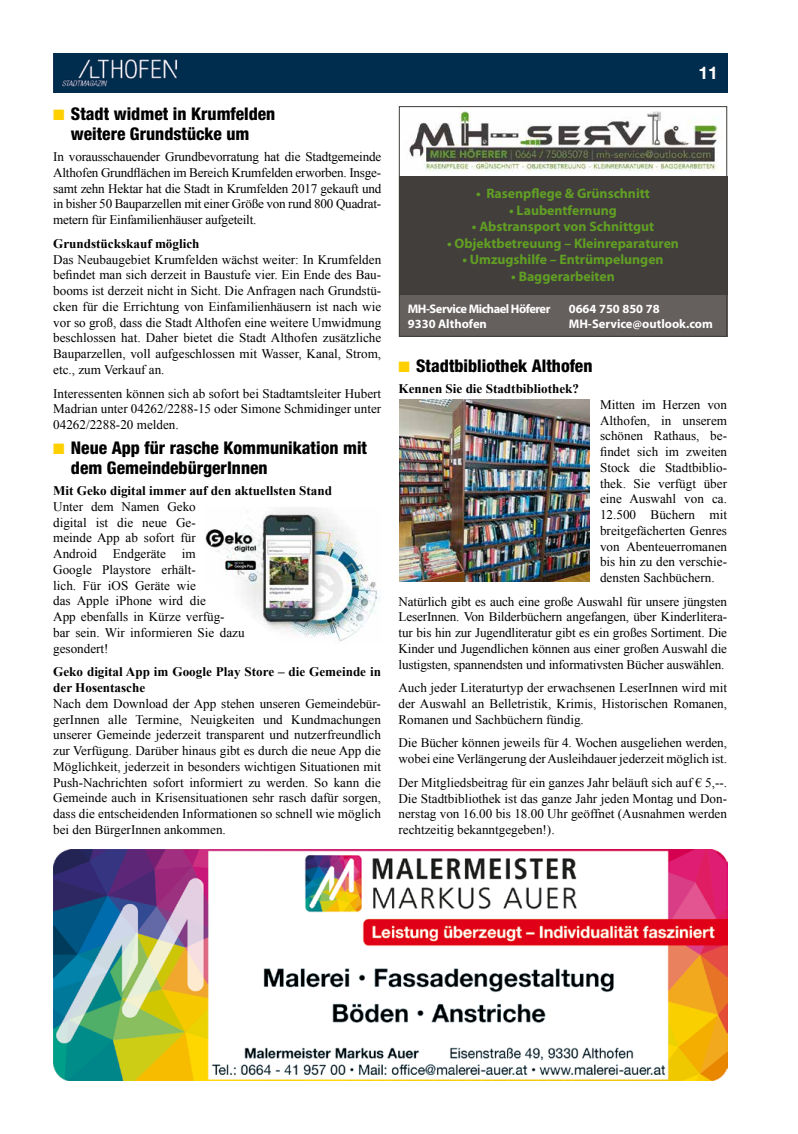
<style>
.page{position:relative;width:798px;height:1134px;background:#fff}
.page>*{position:absolute;margin:0;border:0;box-sizing:border-box;transform-origin:0 0}
.t1{font:800 condensed 17.5px/20px "Helvetica Neue";color:#000;text-align:center}
.t2{font:700 17.5px "Helvetica Neue";color:#fff}
.t3{font:700 13.75px "Myriad Pro";color:#619f24}
.t4{font:13.12px/15.8px "Times New Roman";color:#000;text-align:justify}
.t5{font:700 13.12px/15.8px "Times New Roman";color:#000}
.t6{font:700 12.5px/15px "Myriad Pro";letter-spacing:-.04em;color:#fff}
.t7{font:700 12.5px/15px "Myriad Pro";color:#fff}
.s1{color:#ffd000}
</style>
<div class="page">
<div style="left:53px;top:53px;width:673px;height:40px;background:#002d4d"></div>
<img style="left:205px;top:508px;width:176px;height:133px">
<img style="left:53px;top:850px;width:673px;height:230px">
<img style="left:399px;top:399px;width:190px;height:182px">
<div style="left:399px;top:176px;width:327px;height:161px;background:#423e3c"></div>
<div style="left:399px;top:295px;width:327px;height:42px;background:#655f5d"></div>
<img style="left:409px;top:111px;width:309px;height:60px">
<div style="left:399px;top:106px;width:327px;height:231px;border:1px solid #3e3b37"></div>
<h1 class="t1" style="left:53px;top:104px;width:223px"><span class="s1">■</span> Stadt widmet in Krumfelden weitere Grundstücke um</h1>
<p class="t4" style="left:53px;top:149px;width:329px">In vorausschauender Grundbevorratung hat die Stadtgemeinde Althofen Grundflächen im Bereich Krumfelden erworben. Insge&shy;samt zehn Hektar hat die Stadt in Krumfelden 2017 gekauft und in bisher 50 Bauparzellen mit einer Größe von rund 800 Quadrat&shy;metern für Einfamilienhäuser aufgeteilt.</p>
<p class="t5" style="left:53px;top:235px;width:148px">Grundstückskauf möglich</p>
<p class="t4" style="left:53px;top:251px;width:329px">Das Neubaugebiet Krumfelden wächst weiter: In Krumfelden befindet man sich derzeit in Baustufe vier. Ein Ende des Bau&shy;booms ist derzeit nicht in Sicht. Die Anfragen nach Grundstü&shy;cken für die Errichtung von Einfamilienhäusern ist nach wie vor so groß, dass die Stadt Althofen eine weitere Umwidmung beschlossen hat. Daher bietet die Stadt Althofen zusätzliche Bauparzellen, voll aufgeschlossen mit Wasser, Kanal, Strom, etc., zum Verkauf an.</p>
<p class="t4" style="left:53px;top:385px;width:329px">Interessenten können sich ab sofort bei Stadtamtsleiter Hubert Madrian unter 04262/2288-15 oder Simone Schmidinger unter 04262/2288-20 melden.</p>
<h1 class="t1" style="left:71px;top:438px;width:297px;text-align:left;text-indent:-18px"><span class="s1">■</span> Neue App für rasche Kommunikation mit dem GemeindebürgerInnen</h1>
<p class="t5" style="left:53px;top:483px;width:280px">Mit Geko digital immer auf den aktuellsten Stand</p>
<p class="t4" style="left:53px;top:498px;width:193px;text-align:left">Unter dem Namen Geko<br>digital ist die neue Ge-<br>meinde App ab sofort für<br>Android Endgeräte im<br>Google Playstore erhält-<br>lich. Für iOS Geräte wie<br>das Apple iPhone wird die<br>App ebenfalls in Kürze verfüg&shy;bar sein. Wir informieren Sie dazu gesondert!</p>
<p class="t5" style="left:53px;top:664px;width:329px">Geko digital App im Google Play Store – die Gemeinde in der Hosentasche</p>
<p class="t4" style="left:53px;top:695px;width:329px">Nach dem Download der App stehen unseren Gemeindebür&shy;gerInnen alle Termine, Neuigkeiten und Kundmachungen unserer Gemeinde jederzeit transparent und nutzerfreundlich zur Verfügung. Darüber hinaus gibt es durch die neue App die Möglichkeit, jederzeit in besonders wichtigen Situationen mit Push-Nachrichten sofort informiert zu werden. So kann die Gemeinde auch in Krisensituationen sehr rasch dafür sorgen, dass die entscheidenden Informationen so schnell wie möglich bei den BürgerInnen ankommen.</p>
<h1 class="t2" style="left:698px;top:62px;width:21px">11</h1>
<p class="t3" style="left:476px;top:185px;width:175px">• Rasenpflege &amp; Grünschnitt</p>
<p class="t3" style="left:509px;top:201px;width:109px">• Laubentfernung</p>
<p class="t3" style="left:471px;top:218px;width:184px">• Abstransport von Schnittgut</p>
<p class="t3" style="left:447px;top:234px;width:233px">• Objektbetreuung – Kleinreparaturen</p>
<p class="t3" style="left:462px;top:251px;width:203px">• Umzugshilfe – Entrümpelungen</p>
<p class="t3" style="left:511px;top:267px;width:105px">• Baggerarbeiten</p>
<p class="t6" style="left:407px;top:301px;width:144px">MH-Service Michael Höferer<br>9330 Althofen</p>
<p class="t7" style="left:568px;top:301px;width:145px">0664 750 850 78<br>MH-Service@outlook.com</p>
<h1 class="t1" style="left:398px;top:356px;width:195px"><span class="s1">■</span> Stadtbibliothek Althofen</h1>
<p class="t5" style="left:398px;top:380px;width:182px">Kennen Sie die Stadtbibliothek?</p>
<p class="t4" style="left:600px;top:396px;width:128px">Mitten im Herzen von Althofen, in unserem schönen Rathaus, be&shy;findet sich im zweiten Stock die Stadtbiblio&shy;thek. Sie verfügt über eine Auswahl von ca.<br>12.500 Büchern mit breitgefächerten Genres von Abenteuerromanen bis hin zu den verschie&shy;densten Sachbüchern.</p>
<p class="t4" style="left:398px;top:593px;width:330px">Natürlich gibt es auch eine große Auswahl für unsere jüngsten LeserInnen. Von Bilderbüchern angefangen, über Kinderlitera&shy;tur bis hin zur Jugendliteratur gibt es ein großes Sortiment. Die Kinder und Jugendlichen können aus einer großen Auswahl die lustigsten, spannendsten und informativsten Bücher auswählen.</p>
<p class="t4" style="left:398px;top:680px;width:330px">Auch jeder Literaturtyp der erwachsenen LeserInnen wird mit der Auswahl an Belletristik, Krimis, Historischen Romanen, Romanen und Sachbüchern fündig.</p>
<p class="t4" style="left:398px;top:735px;width:330px">Die Bücher können jeweils für 4. Wochen ausgeliehen werden, wobei eine Verlängerung der Ausleihdauer jederzeit möglich ist.</p>
<p class="t4" style="left:398px;top:774px;width:330px">Der Mitgliedsbeitrag für ein ganzes Jahr beläuft sich auf € 5,--.<br>Die Stadtbibliothek ist das ganze Jahr jeden Montag und Don&shy;nerstag von 16.00 bis 18.00 Uhr geöffnet (Ausnahmen werden rechtzeitig bekanntgegeben!).</p>
</div>
